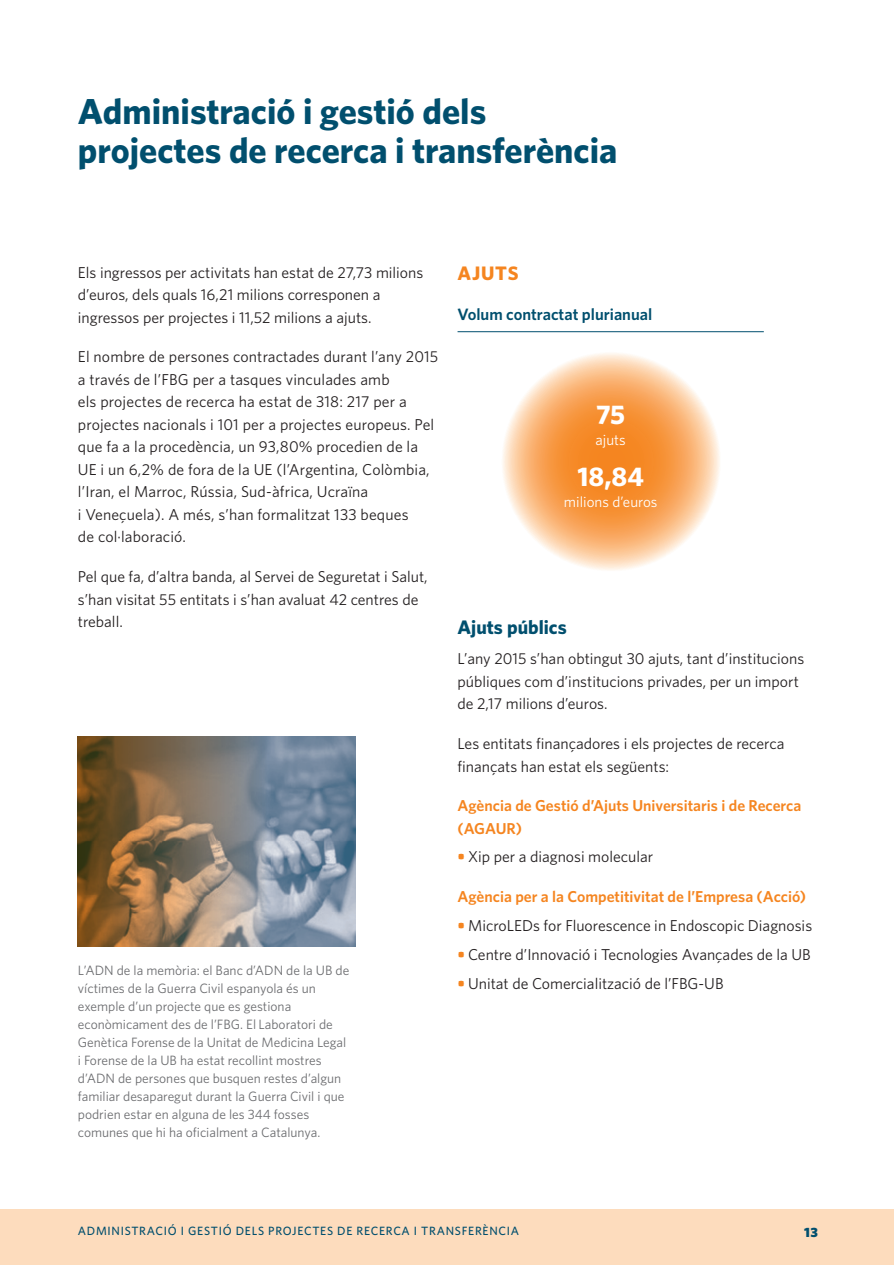
<style>
.page{position:relative;width:894px;height:1265px;background:#fff}
.page>*{position:absolute;margin:0;border:0;box-sizing:border-box;transform-origin:0 0}
._1er_nivell{font:700 36px/39px "Whitney";color:#014f6e}
.t1{font:700 27px "Whitney";color:#fff}
._3er_nivell{font:700 19.5px "Whitney";color:#014f6e}
._2on_nivell{font:700 19.5px "Whitney";letter-spacing:.04em;color:#f58520}
.títol_esquema{font:600 16.5px "Whitney";color:#014f6e}
.Text_general{font:15.75px/22.5px "Whitney";color:#231f20}
.Text_general-2{font:600 15.75px/22.5px "Whitney";color:#f58520}
.t2{font:15px "Whitney";color:#fff}
.peu_imatges{font:13.5px/18px "Whitney";color:#6c6d70}
.t3{font:900 13.5px "Whitney";color:#014f6e}
.t4{font:500 12px "Whitney";letter-spacing:.06em;color:#014f6e}
.s1{font-weight:700;color:#f58520}
</style>
<div class="page">
<div style="left:1px;top:1209px;width:893px;height:55px;background:#fddcbd"></div>
<hr style="left:0;top:1209px;width:1px;height:55px;background:#fddcbd">
<img style="left:268px;top:736px;width:87px;height:210px">
<img style="left:78px;top:736px;width:190px;height:210px">
<hr style="left:457px;top:331px;width:306px;height:1px;background:#014f6e">
<svg style="left:500px;top:350px;width:221px;height:221px;background:#f9b475"></svg>
<p class="_1er_nivell" style="left:78px;top:91px;width:541px">Administració i gestió dels projectes de recerca i transferència</p>
<p class="Text_general" style="left:78px;top:260px;width:347px">Els ingressos per activitats han estat de 27,73 milions d’euros, dels quals 16,21 milions corresponen a ingressos per projectes i 11,52 milions a ajuts.</p>
<p class="Text_general" style="left:78px;top:345px;width:362px">El nombre de persones contractades durant l’any 2015 a través de l’FBG per a tasques vinculades amb<br>els projectes de recerca ha estat de 318: 217 per a projectes nacionals i 101 per a projectes europeus. Pel que fa a la procedència, un 93,80% procedien de la UE i un 6,2% de fora de la UE (l’Argentina, Colòmbia, l’Iran, el Marroc, Rússia, Sud-àfrica, Ucraïna<br>i Veneçuela). A més, s’han formalitzat 133 beques<br>de col·laboració.</p>
<p class="Text_general" style="left:78px;top:564px;width:351px">Pel que fa, d’altra banda, al Servei de Seguretat i Salut, s’han visitat 55 entitats i s’han avaluat 42 centres de treball.</p>
<p class="peu_imatges" style="left:78px;top:961px;width:273px">L’ADN de la memòria: el Banc d’ADN de la UB de víctimes de la Guerra Civil espanyola és un exemple d’un projecte que es gestiona econòmicament des de l’FBG. El Laboratori de Genètica Forense de la Unitat de Medicina Legal i Forense de la UB ha estat recollint mostres d’ADN de persones que busquen restes d’algun familiar desaparegut durant la Guerra Civil i que podrien estar en alguna de les 344 fosses comunes que hi ha oficialment a Catalunya.</p>
<p class="_2on_nivell" style="left:457px;top:260px;width:62px">AJUTS</p>
<p class="títol_esquema" style="left:457px;top:303px;width:196px">Volum contractat plurianual</p>
<p class="t1" style="left:596px;top:396px;width:31px">75</p>
<p class="t2" style="left:595px;top:430px;width:32px">ajuts</p>
<p class="t1" style="left:577px;top:458px;width:68px">18,84</p>
<p class="t2" style="left:564px;top:492px;width:95px">milions d’euros</p>
<p class="_3er_nivell" style="left:457px;top:614px;width:111px">Ajuts públics</p>
<p class="Text_general" style="left:457px;top:647px;width:348px">L’any 2015 s’han obtingut 30 ajuts, tant d’institucions públiques com d’institucions privades, per un import de 2,17 milions d’euros.</p>
<p class="Text_general" style="left:457px;top:731px;width:328px">Les entitats finançadores i els projectes de recerca finançats han estat els següents:</p>
<p class="Text_general-2" style="left:457px;top:793px;width:345px">Agència de Gestió d’Ajuts Universitaris i de Recerca (AGAUR)</p>
<p class="Text_general" style="left:457px;top:845px;width:197px"><span class="s1">•</span> Xip per a diagnosi molecular</p>
<p class="Text_general-2" style="left:457px;top:884px;width:350px">Agència per a la Competitivitat de l’Empresa (Acció)</p>
<p class="Text_general" style="left:457px;top:913px;width:356px"><span class="s1">•</span> MicroLEDs for Fluorescence in Endoscopic Diagnosis</p>
<p class="Text_general" style="left:457px;top:942px;width:355px"><span class="s1">•</span> Centre d’Innovació i Tecnologies Avançades de la UB</p>
<p class="Text_general" style="left:457px;top:971px;width:267px"><span class="s1">•</span> Unitat de Comercialització de l’FBG-UB</p>
<p class="t4" style="left:78px;top:1222px;width:443px">ADMINISTRACIÓ I GESTIÓ DELS PROJECTES DE RECERCA I TRANSFERÈNCIA</p>
<p class="t3" style="left:804px;top:1222px;width:15px">13</p>
</div>
